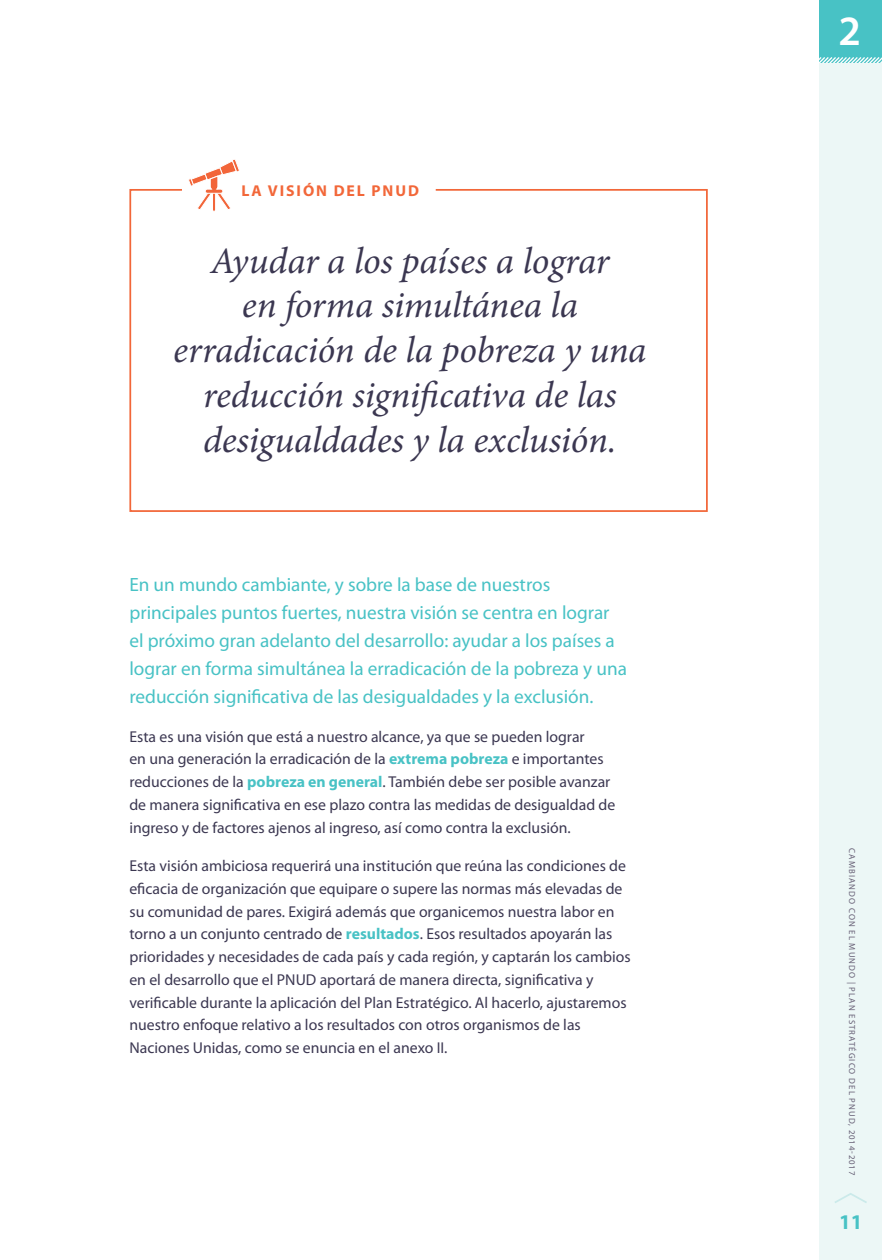
<style>
.page{position:relative;width:882px;height:1260px;background:#fff}
.page>*{position:absolute;margin:0;border:0;box-sizing:border-box;transform-origin:0 0}
.t1{font:600 42px "Myriad Pro";color:#fff}
.t2{font:italic 37.27px/44.8px "Minion Pro";letter-spacing:-.005em;color:#3b3751;text-align:center}
.t3{font:700 21px "Myriad Pro";color:#48c2c5}
.t4{font:19.25px/28px "Myriad Pro";color:#48c2c5}
.t5{font:15.75px/22.8px "Myriad Pro";color:#3b3751}
.t6{font:700 15.75px "Myriad Pro";color:#f26739}
.t7{font:8.75px "Myriad Pro";letter-spacing:.12em;color:#665f75}
.s1{font-weight:700;color:#48c2c5}
</style>
<div class="page">
<svg style="left:129px;top:189px;width:579px;height:323px"></svg>
<div style="left:212px;top:191px;width:4px;height:21px;border:1px solid #fff"></div>
<svg style="left:188px;top:159px;width:52px;height:52px"></svg>
<div style="left:819px;top:0;width:63px;height:63px;background:#48c2c5"></div>
<svg style="left:819px;top:57px;width:63px;height:6px"></svg>
<div style="left:819px;top:63px;width:63px;height:1197px;background:#ecf7f6"></div>
<svg style="left:835px;top:1193px;width:32px;height:10px"></svg>
<p class="t6" style="left:242px;top:181px;width:104px">LA VISIÓN DEL</p>
<p class="t6" style="left:372px;top:181px;width:24px">PNUD</p>
<h2 class="t2" style="left:173px;top:238px;width:475px">Ayudar a los países a lograr<br>en forma simultánea la erradicación de la pobreza y una reducción significativa de las desigualdades y la exclusión.</h2>
<p class="t4" style="left:129px;top:570px;width:499px">En un mundo cambiante, y sobre la base de nuestros principales puntos fuertes, nuestra visión se centra en lograr el próximo gran adelanto del desarrollo: ayudar a los países a lograr en forma simultánea la erradicación de la pobreza y una reducción significativa de las desigualdades y la exclusión.</p>
<p class="t5" style="left:129px;top:725px;width:488px">Esta es una visión que está a nuestro alcance, ya que se pueden lograr<br>en una generación la erradicación de la <span class="s1">extrema pobreza</span> e importantes reducciones de la <span class="s1">pobreza en general</span>. También debe ser posible avanzar de manera significativa en ese plazo contra las medidas de desigualdad de ingreso y de factores ajenos al ingreso, así como contra la exclusión.</p>
<p class="t5" style="left:129px;top:854px;width:503px">Esta visión ambiciosa requerirá una institución que reúna las condiciones de eficacia de organización que equipare o supere las normas más elevadas de su comunidad de pares. Exigirá además que organicemos nuestra labor en torno a un conjunto centrado de <span class="s1">resultados</span>. Esos resultados apoyarán las prioridades y necesidades de cada país y cada región, y captarán los cambios en el desarrollo que el PNUD aportará de manera directa, significativa y verificable durante la aplicación del Plan Estratégico. Al hacerlo, ajustaremos nuestro enfoque relativo a los resultados con otros organismos de las Naciones Unidas, como se enuncia en el anexo II.</p>
<h1 class="t1" style="left:839px;top:4px;width:24px">2</h1>
<p class="t7" style="left:857px;top:848px;width:329px;rotate:90deg">Cambiando con el mundo | Plan estratégico del PNUD, 2014-2017</p>
<h3 class="t3" style="left:839px;top:1208px;width:25px">11</h3>
</div>
